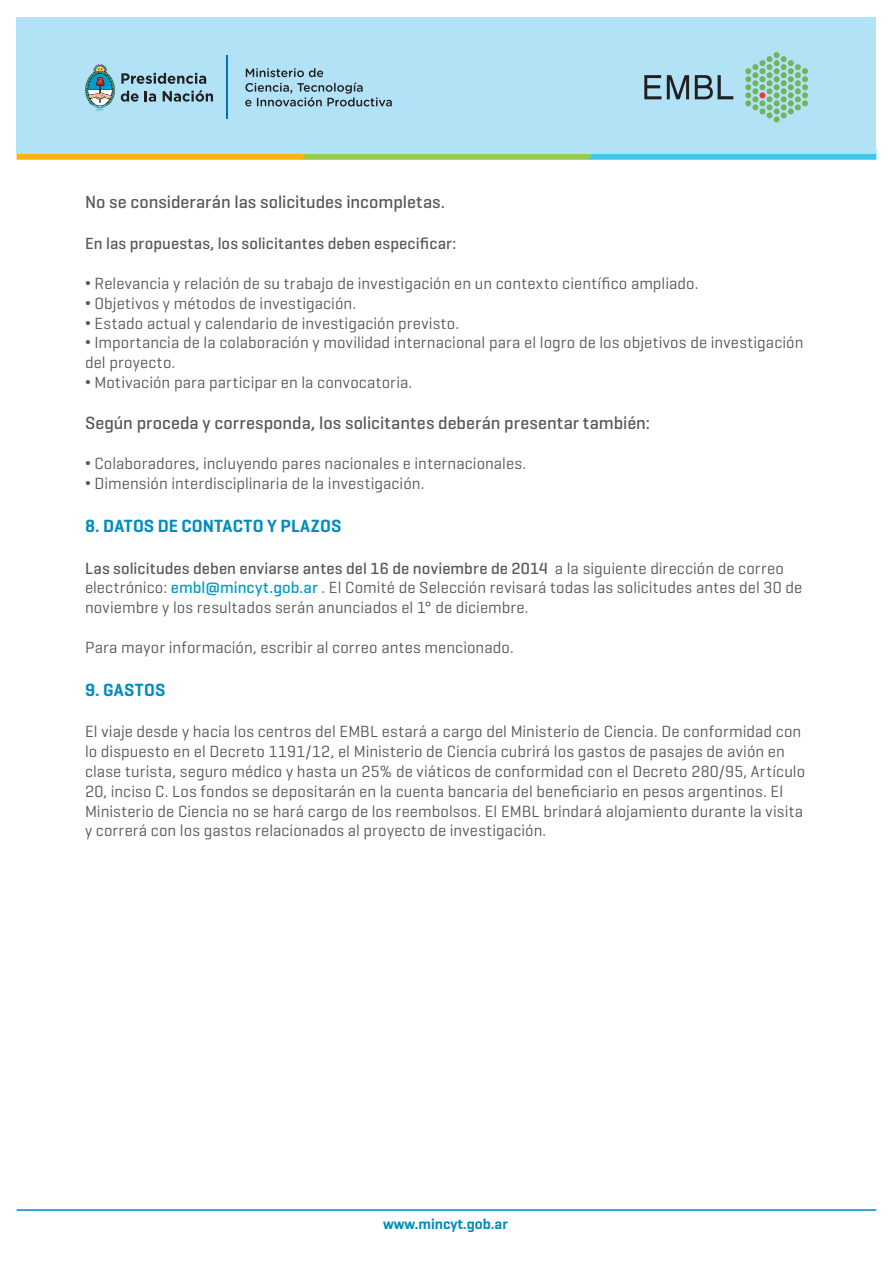
<style>
.page{position:relative;width:893px;height:1263px;background:#fff}
.page>*{position:absolute;margin:0;border:0;box-sizing:border-box;transform-origin:0 0}
.t1{font:500 18px "Geogrotesque";color:#57585a}
.t2{font:600 18px "Geogrotesque";letter-spacing:.01em;color:#008bc1}
.t3{font:16.5px/19.8px "Geogrotesque";letter-spacing:.005em;color:#57585a}
.t4{font:500 16.5px "Geogrotesque";letter-spacing:.01em;color:#57585a}
.t5{font:600 15px "Geogrotesque";color:#008bc1}
.s1{font-family:"Arial"}
.s2{font-weight:500}
.s3{font-weight:500;color:#009bcc}
</style>
<div class="page">
<svg style="left:17px;top:154px;width:859px;height:6px;background:#9fc375"></svg>
<div style="left:17px;top:17px;width:859px;height:137px;background:#b1e2f5"></div>
<hr style="left:17px;top:1209px;width:859px;height:2px;background:#008bc1">
<svg style="left:644px;top:75px;width:17px;height:24px"></svg>
<svg style="left:667px;top:75px;width:22px;height:24px"></svg>
<svg style="left:695px;top:75px;width:38px;height:24px"></svg>
<svg style="left:745px;top:52px;width:63px;height:70px"></svg>
<svg style="left:246px;top:68px;width:77px;height:9px"></svg>
<svg style="left:245px;top:83px;width:147px;height:23px"></svg>
<hr style="left:226px;top:56px;width:1px;height:63px;background:#0072bc">
<svg style="left:121px;top:73px;width:85px;height:11px"></svg>
<svg style="left:121px;top:91px;width:18px;height:11px"></svg>
<svg style="left:145px;top:91px;width:11px;height:11px"></svg>
<svg style="left:163px;top:90px;width:50px;height:12px"></svg>
<svg style="left:85px;top:63px;width:30px;height:48px"></svg>
<p class="t1" style="left:85px;top:191px;width:361px">No se considerarán las solicitudes incompletas.</p>
<p class="t4" style="left:85px;top:234px;width:373px">En las propuestas, los solicitantes deben especificar:</p>
<p class="t3" style="left:85px;top:273px;width:615px"><span class="s1">•</span> Relevancia y relación de su trabajo de investigación en un contexto científico ampliado.</p>
<p class="t3" style="left:85px;top:293px;width:272px"><span class="s1">•</span> Objetivos y métodos de investigación.</p>
<p class="t3" style="left:85px;top:313px;width:376px"><span class="s1">•</span> Estado actual y calendario de investigación previsto.</p>
<p class="t3" style="left:85px;top:332px;width:720px"><span class="s1">•</span> Importancia de la colaboración y movilidad internacional para el logro de los objetivos de investigación del proyecto.</p>
<p class="t3" style="left:85px;top:372px;width:329px"><span class="s1">•</span> Motivación para participar en la convocatoria.</p>
<p class="t1" style="left:85px;top:412px;width:566px">Según proceda y corresponda, los solicitantes deberán presentar también:</p>
<p class="t3" style="left:85px;top:453px;width:442px"><span class="s1">•</span> Colaboradores, incluyendo pares nacionales e internacionales.</p>
<p class="t3" style="left:85px;top:473px;width:341px"><span class="s1">•</span> Dimensión interdisciplinaria de la investigación.</p>
<p class="t2" style="left:85px;top:515px;width:258px">8. DATOS DE CONTACTO Y PLAZOS</p>
<p class="t3" style="left:85px;top:557px;width:719px"><span class="s2">Las solicitudes deben enviarse antes del 16 de noviembre de 2014</span> a la siguiente dirección de correo electrónico: <span class="s3">embl@mincyt.gob.ar</span> . El Comité de Selección revisará todas las solicitudes antes del 30 de noviembre y los resultados serán anunciados el 1° de diciembre.</p>
<p class="t3" style="left:85px;top:637px;width:430px">Para mayor información, escribir al correo antes mencionado.</p>
<p class="t2" style="left:85px;top:678px;width:82px">9. GASTOS</p>
<p class="t3" style="left:85px;top:721px;width:722px">El viaje desde y hacia los centros del EMBL estará a cargo del Ministerio de Ciencia. De conformidad con lo dispuesto en el Decreto 1191/12, el Ministerio de Ciencia cubrirá los gastos de pasajes de avión en clase turista, seguro médico y hasta un 25% de viáticos de conformidad con el Decreto 280/95, Artículo 20, inciso C. Los fondos se depositarán en la cuenta bancaria del beneficiario en pesos argentinos. El Ministerio de Ciencia no se hará cargo de los reembolsos. El EMBL brindará alojamiento durante la visita y correrá con los gastos relacionados al proyecto de investigación.</p>
<p class="t5" style="left:383px;top:1214px;width:126px">www.mincyt.gob.ar</p>
</div>
